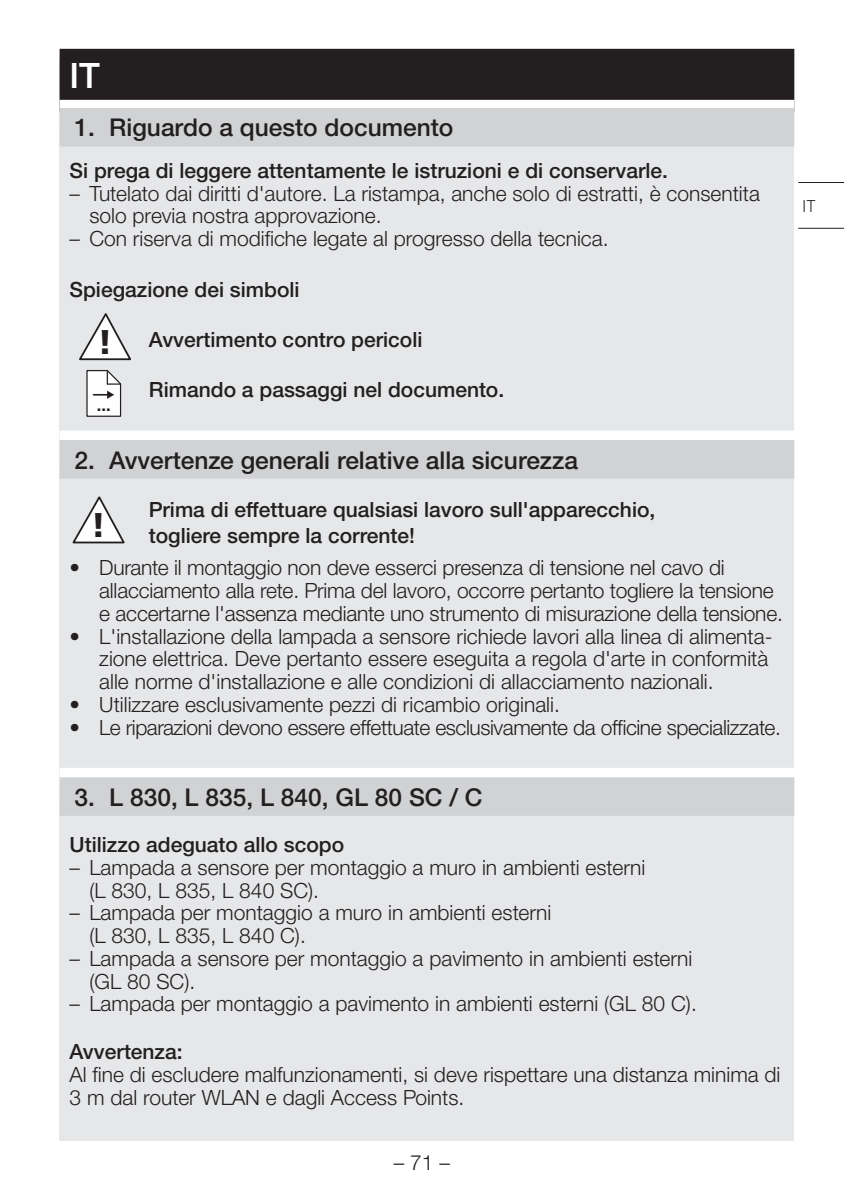
<style>
.page{position:relative;width:844px;height:1191px;background:#fff}
.page>*{position:absolute;margin:0;border:0;box-sizing:border-box;transform-origin:0 0}
.t1{font:500 35px "Helvetica Neue LTW1 G";color:#fff}
.t2{font:900 34.3px "Frutiger LT Com";color:#231f20}
.t3{font:500 24.5px "Helvetica Neue LTW1 G";color:#231f20}
.t4{font:300 21px/22.8px "Helvetica Neue LTW1 G";color:#231f20}
.t5{font:500 21px/25.2px "Helvetica Neue LTW1 G";color:#231f20}
.t6{font:300 21px "Helvetica Neue LTW1 G";letter-spacing:-.02em;color:#231f20}
.t7{font:300 17.5px "DIN Next LT Pro";color:#231f20}
.t8{font:700 16.45px "Helvetica Neue LT Pro";color:#231f20}
</style>
<div class="page">
<hr style="left:798px;top:182px;width:45px;height:1px;background:#231f20">
<hr style="left:798px;top:228px;width:45px;height:1px;background:#231f20">
<div style="left:60px;top:59px;width:734px;height:1082px;background:#e6e7e9"></div>
<div style="left:60px;top:49px;width:734px;height:63px;background:#231f20"></div>
<div style="left:60px;top:100px;width:734px;height:28px;background:#fff"></div>
<div style="left:60px;top:108px;width:734px;height:38px;background:#d1d2d4"></div>
<div style="left:60px;top:430px;width:734px;height:37px;background:#fff"></div>
<div style="left:60px;top:440px;width:734px;height:38px;background:#d1d2d4"></div>
<div style="left:60px;top:768px;width:734px;height:36px;background:#fff"></div>
<div style="left:60px;top:777px;width:734px;height:38px;background:#d1d2d4"></div>
<svg style="left:72px;top:496px;width:53px;height:48px"></svg>
<svg style="left:86px;top:370px;width:35px;height:47px;background:#dad9d9"></svg>
<svg style="left:79px;top:313px;width:52px;height:48px"></svg>
<h1 class="t1" style="left:69px;top:55px;width:32px">IT</h1>
<p class="t3" style="left:74px;top:113px;width:380px">1. Riguardo a questo documento</p>
<p class="t5" style="left:69px;top:158px;width:597px">Si prega di leggere attentamente le istruzioni e di conservarle.</p>
<p class="t4" style="left:89px;top:182px;width:672px;text-indent:-20px">– Tutelato dai diritti d'autore. La ristampa, anche solo di estratti, è consentita solo previa nostra approvazione.</p>
<p class="t4" style="left:69px;top:227px;width:540px">– Con riserva di modifiche legate al progresso della tecnica.</p>
<p class="t5" style="left:69px;top:276px;width:231px">Spiegazione dei simboli</p>
<p class="t5" style="left:149px;top:327px;width:275px">Avvertimento contro pericoli</p>
<p class="t5" style="left:149px;top:377px;width:354px">Rimando a passaggi nel documento.</p>
<h2 class="t2" style="left:97px;top:321px;width:17px">!</h2>
<p class="t8" style="left:97px;top:395px;width:15px">...</p>
<p class="t3" style="left:74px;top:445px;width:505px">2. Avvertenze generali relative alla sicurezza</p>
<h2 class="t2" style="left:91px;top:504px;width:17px">!</h2>
<p class="t5" style="left:149px;top:497px;width:508px">Prima di effettuare qualsiasi lavoro sull'apparecchio, togliere sempre la corrente!</p>
<p class="t4" style="left:99px;top:556px;width:685px;text-indent:-30px">• Durante il montaggio non deve esserci presenza di tensione nel cavo di allacciamento alla rete. Prima del lavoro, occorre pertanto togliere la tensione e accertarne l'assenza mediante uno strumento di misurazione della tensione.</p>
<p class="t4" style="left:99px;top:624px;width:674px;text-indent:-30px">• L'installazione della lampada a sensore richiede lavori alla linea di alimenta&shy;zione elettrica. Deve pertanto essere eseguita a regola d'arte in conformità alle norme d'installazione e alle condizioni di allacciamento nazionali.</p>
<p class="t4" style="left:69px;top:693px;width:491px">• Utilizzare esclusivamente pezzi di ricambio originali.</p>
<p class="t6" style="left:69px;top:714px;width:712px">• Le riparazioni devono essere effettuate esclusivamente da officine specializzate.</p>
<p class="t3" style="left:74px;top:782px;width:409px">3. L 830, L 835, L 840, GL 80 SC / C</p>
<p class="t5" style="left:69px;top:832px;width:276px">Utilizzo adeguato allo scopo</p>
<p class="t4" style="left:89px;top:856px;width:557px;text-indent:-20px">– Lampada a sensore per montaggio a muro in ambienti esterni (L 830, L 835, L 840 SC).</p>
<p class="t4" style="left:89px;top:901px;width:463px;text-indent:-20px">– Lampada per montaggio a muro in ambienti esterni (L 830, L 835, L 840 C).</p>
<p class="t4" style="left:89px;top:947px;width:604px;text-indent:-20px">– Lampada a sensore per montaggio a pavimento in ambienti esterni (GL 80 SC).</p>
<p class="t4" style="left:69px;top:992px;width:628px">– Lampada per montaggio a pavimento in ambienti esterni (GL 80 C).</p>
<p class="t5" style="left:69px;top:1039px;width:115px">Avvertenza:</p>
<p class="t4" style="left:69px;top:1063px;width:712px">Al fine di escludere malfunzionamenti, si deve rispettare una distanza minima di<br>3 m dal router WLAN e dagli Access Points.</p>
<p class="t4" style="left:394px;top:1150px;width:58px">– 71 –</p>
<p class="t7" style="left:802px;top:196px;width:15px">IT</p>
</div>
